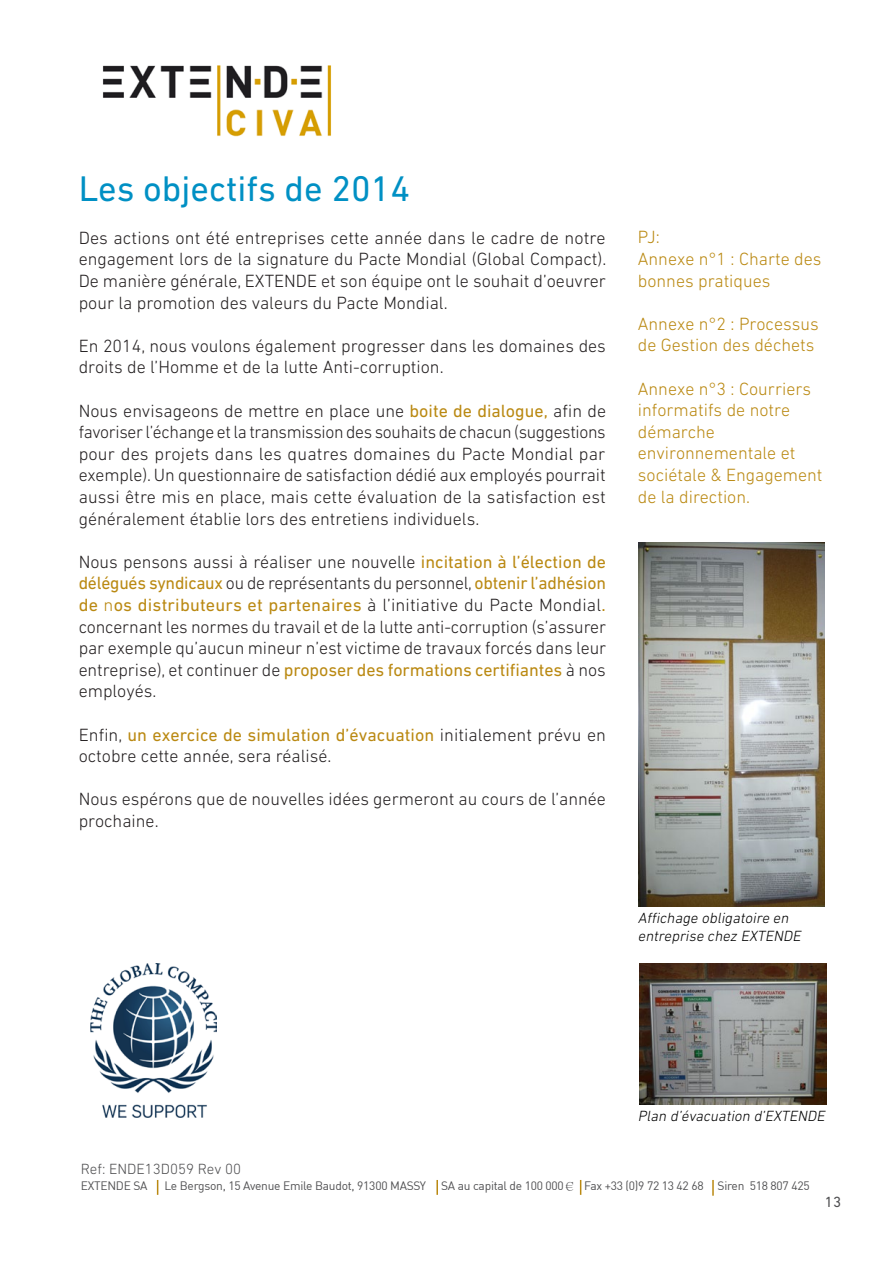
<style>
.page{position:relative;width:893px;height:1263px;background:#fff}
.page>*{position:absolute;margin:0;border:0;box-sizing:border-box;transform-origin:0 0}
.t1{font:36.3px "DIN Next LT Pro";color:#0090c4}
.t2{font:300 18px/21.6px "DIN Next LT Pro";color:#231f20;text-align:justify}
.t3{font:300 18px/21.6px "DIN Next LT Pro";color:#ba8912}
.t4{font:italic 300 15px/18px "DIN Next LT Pro";color:#000}
.t5{font:300 15px "DIN Next LT Pro";color:#505052}
.t6{font:15px "DIN Next LT Pro";color:#505052}
.t7{font:12px "DIN";letter-spacing:-.02em;color:#505052}
.s1{font-weight:400;color:#ba8912}
.s2{color:#ba8912}
.s3{font-family:"Ming Li U"}
</style>
<div class="page">
<svg style="left:157px;top:1180px;width:1px;height:15px"></svg>
<svg style="left:436px;top:1180px;width:2px;height:15px"></svg>
<svg style="left:580px;top:1180px;width:1px;height:15px"></svg>
<svg style="left:712px;top:1180px;width:2px;height:16px"></svg>
<img style="left:103px;top:65px;width:229px;height:72px">
<img style="left:640px;top:964px;width:187px;height:140px">
<img style="left:639px;top:542px;width:186px;height:365px">
<img style="left:90px;top:964px;width:127px;height:153px">
<h1 class="t1" style="left:79px;top:167px;width:333px">Les objectifs de 2014</h1>
<p class="t2" style="left:79px;top:227px;width:529px">Des actions ont été entreprises cette année dans le cadre de notre engagement lors de la signature du Pacte Mondial (Global Compact).<br>De manière générale, EXTENDE et son équipe ont le souhait d’oeuvrer pour la promotion des valeurs du Pacte Mondial.</p>
<p class="t2" style="left:79px;top:335px;width:529px">En 2014, nous voulons également progresser dans les domaines des droits de l’Homme et de la lutte Anti-corruption.</p>
<p class="t2" style="left:79px;top:399px;width:529px">Nous envisageons de mettre en place une <span class="s1">boite de dialogue,</span> afin de favoriser l’échange et la transmission des souhaits de chacun (suggestions pour des projets dans les quatres domaines du Pacte Mondial par exemple). Un questionnaire de satisfaction dédié aux employés pourrait aussi être mis en place, mais cette évaluation de la satisfaction est généralement établie lors des entretiens individuels.</p>
<p class="t2" style="left:79px;top:551px;width:529px">Nous pensons aussi à réaliser une nouvelle <span class="s1">incitation à l’élection de délégués syndicaux</span> ou de représentants du personnel, <span class="s1">obtenir l’adhésion de</span> <span class="s2">n</span><span class="s1">os distributeurs et partenaires</span> à l’initiative du Pacte Mondial<span class="s1">. </span>concernant les normes du travail et de la lutte anti-corruption (s’assurer par exemple qu’aucun mineur n’est victime de travaux forcés dans leur entreprise), et continuer de <span class="s1">proposer des formations certifiantes</span> à nos employés.</p>
<p class="t2" style="left:79px;top:723px;width:529px">Enfin, <span class="s1">un exercice de simulation d’évacuation</span> initialement prévu en octobre cette année, sera réalisé.</p>
<p class="t2" style="left:79px;top:788px;width:529px">Nous espérons que de nouvelles idées germeront au cours de l’année prochaine.</p>
<p class="t3" style="left:638px;top:226px;width:185px">PJ:<br>Annexe n°1 : Charte des bonnes pratiques</p>
<p class="t3" style="left:638px;top:313px;width:182px">Annexe n°2 : Processus de Gestion des déchets</p>
<p class="t3" style="left:638px;top:377px;width:186px">Annexe n°3 : Courriers informatifs de notre démarche environnementale et sociétale &amp; Engagement de la direction.</p>
<p class="t4" style="left:638px;top:908px;width:167px">Affichage obligatoire en entreprise chez EXTENDE</p>
<p class="t5" style="left:81px;top:1160px;width:162px">Ref: ENDE13D059 Rev 00</p>
<p class="t4" style="left:638px;top:1107px;width:192px">Plan d’évacuation d’EXTENDE</p>
<p class="t7" style="left:81px;top:1178px;width:68px">EXTENDE SA</p>
<p class="t7" style="left:164px;top:1178px;width:263px">Le Bergson, 15 Avenue Emile Baudot, 91300 MASSY</p>
<p class="t7" style="left:441px;top:1178px;width:370px">SA au capital de 100 000<span class="s3">€</span> Fax +33 (0)9 72 13 42 68 Siren 518 807 425</p>
<p class="t6" style="left:825px;top:1193px;width:18px">13</p>
</div>
